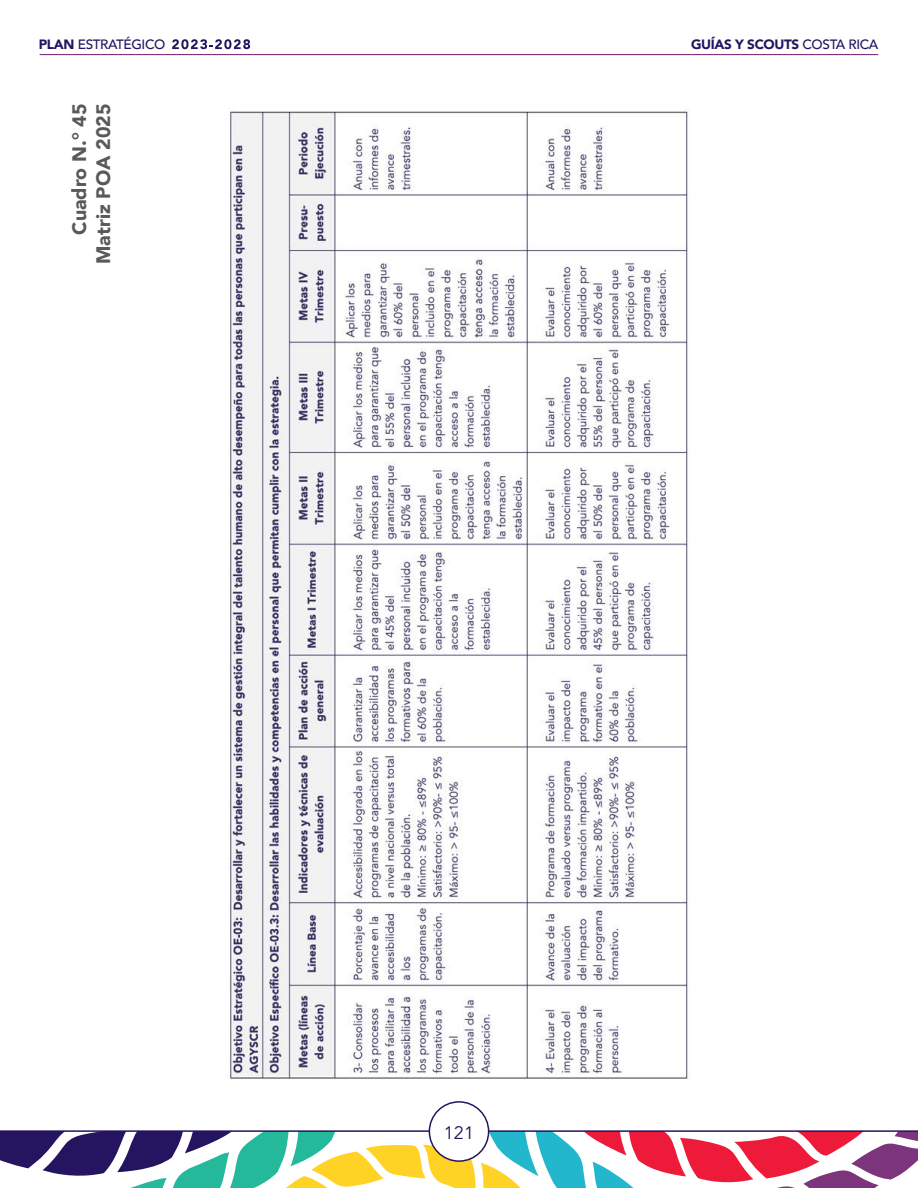
<style>
.page{position:relative;width:918px;height:1188px;background:#fff}
.page>*{position:absolute;margin:0;border:0;box-sizing:border-box;transform-origin:0 0}
.t1{font:900 19.5px/24px "Avenir";color:#58595b;text-align:right}
.t2{font:18px "Avenir";color:#251460}
.t3{font:900 13.5px "Avenir";letter-spacing:-.025em;color:#251460}
.t4{font:500 13.5px "Avenir";letter-spacing:-.025em;color:#251460}
.s1{font-weight:900}
.s2{font-weight:500}
</style>
<div class="page">
<svg style="left:0;top:1132px;width:918px;height:56px"></svg>
<svg style="left:172px;top:39px;width:78px;height:10px"></svg>
<hr style="left:40px;top:54px;width:838px;height:1px;background:#7c347c">
<hr style="left:0;top:1130px;width:918px;height:2px;background:#251460">
<svg style="left:429px;top:1102px;width:60px;height:59px"></svg>
<div style="left:429px;top:1101px;width:60px;height:61px;border:2px solid #251460;border-radius:50%"></div>
<div style="left:435px;top:1107px;width:48px;height:49px;background:#fff;border-radius:50%"></div>
<img style="left:228px;top:110px;width:463px;height:970px">
<p class="t4" style="left:39px;top:33px;width:128px"><span class="s1">PLAN</span> ESTRATÉGICO</p>
<p class="t3" style="left:691px;top:33px;width:189px">GUÍAS Y SCOUTS <span class="s2">COSTA RICA</span></p>
<p class="t1" style="left:67px;top:264px;width:162px;rotate:-90deg">Cuadro N.° 45<br>Matriz POA 2025</p>
<p class="t2" style="left:444px;top:1122px;width:32px">121</p>
</div>
